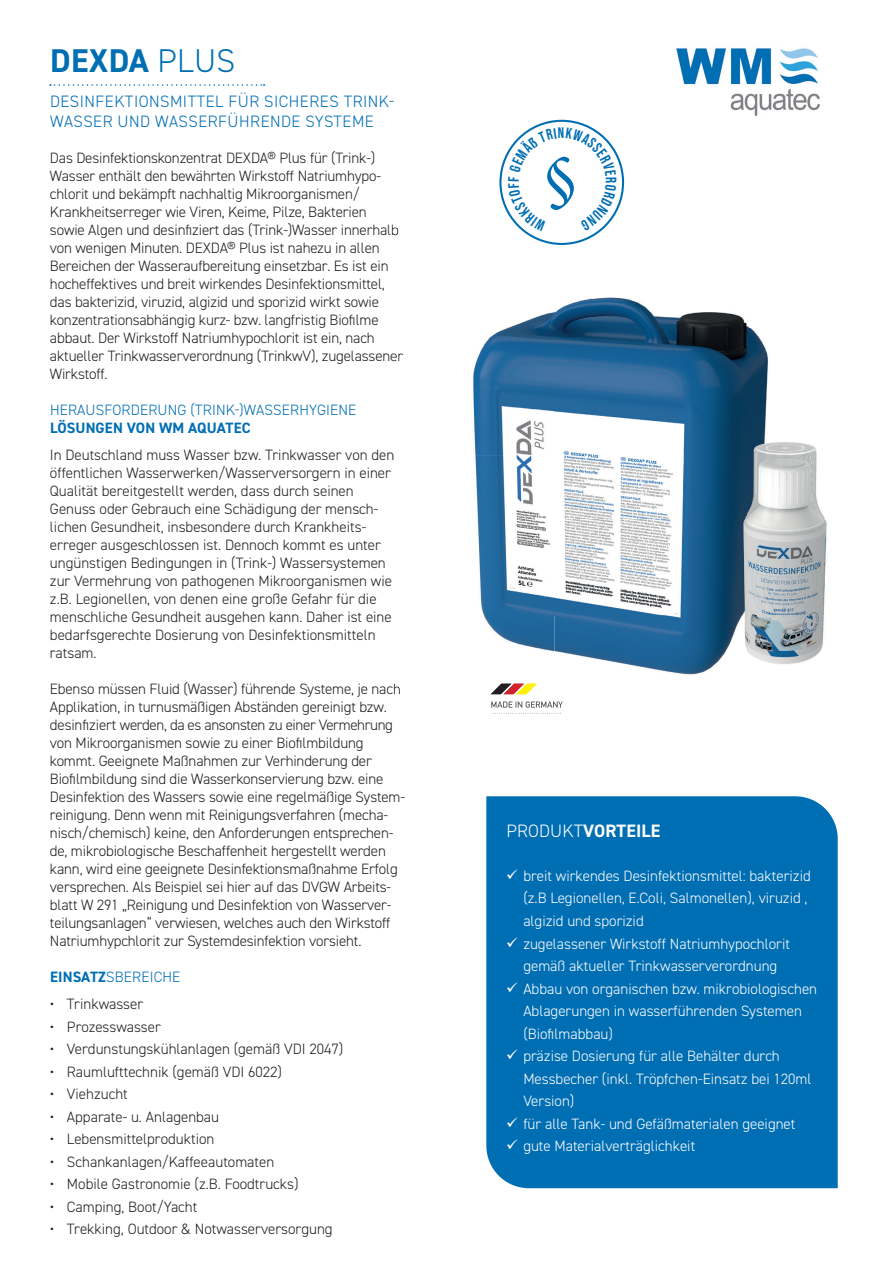
<style>
.page{position:relative;width:893px;height:1263px;background:#fff}
.page>*{position:absolute;margin:0;border:0;box-sizing:border-box;transform-origin:0 0}
.t1{font:71.7px "Minion Pro";color:#006eb3}
.t2{font:700 33px "DIN2014";letter-spacing:.01em;color:#006eb3}
.t3{font:700 18px "DIN2014";letter-spacing:.01em;color:#fff}
.t4{font:300 16.5px/19.8px "DIN2014";letter-spacing:.03em;color:#006eb3}
.t5{font:300 15px/18px "DIN2014";letter-spacing:-.01em;color:#231f20}
.t6{font:300 15px/22.5px "DIN2014";color:#fff}
.t7{font:300 15px "DIN2014";letter-spacing:.01em;color:#006eb3}
.t8{font:700 15px "DIN2014";letter-spacing:.01em;color:#006eb3}
.s1{font-weight:300}
.s2{font-weight:700}
</style>
<div class="page">
<img style="left:676px;top:48px;width:144px;height:68px">
<svg style="left:50px;top:84px;width:215px;height:2px"></svg>
<div style="left:486px;top:796px;width:352px;height:392px;background:#006eb3"></div>
<img style="left:403px;top:200px;width:189px;height:255px">
<img style="left:592px;top:200px;width:160px;height:129px">
<img style="left:393px;top:455px;width:161px;height:240px">
<img style="left:393px;top:227px;width:6px;height:9px">
<img style="left:393px;top:353px;width:10px;height:9px">
<img style="left:393px;top:682px;width:8px;height:13px">
<img style="left:491px;top:684px;width:12px;height:10px">
<img style="left:503px;top:684px;width:13px;height:10px">
<img style="left:516px;top:684px;width:21px;height:10px">
<img style="left:554px;top:329px;width:273px;height:346px">
<svg style="left:491px;top:701px;width:72px;height:13px"></svg>
<svg style="left:500px;top:121px;width:123px;height:123px"></svg>
<svg style="left:508px;top:127px;width:109px;height:105px"></svg>
<h2 class="t2" style="left:50px;top:39px;width:187px">DEXDA <span class="s1">PLUS</span></h2>
<p class="t4" style="left:50px;top:92px;width:346px">DESINFEKTIONSMITTEL FÜR SICHERES TRINK-<br>WASSER UND WASSERFÜHRENDE SYSTEME</p>
<p class="t5" style="left:50px;top:149px;width:355px">Das Desinfektionskonzentrat DEXDA® Plus für (Trink-)<br>Wasser enthält den bewährten Wirkstoff Natriumhypo&shy;chlorit und bekämpft nachhaltig Mikroorganismen/ Krankheitserreger wie Viren, Keime, Pilze, Bakterien sowie Algen und desinfiziert das (Trink-)Wasser innerhalb von wenigen Minuten. DEXDA® Plus ist nahezu in allen Bereichen der Wasseraufbereitung einsetzbar. Es ist ein hocheffektives und breit wirkendes Desinfektionsmittel, das bakterizid, viruzid, algizid und sporizid wirkt sowie konzentrationsabhängig kurz- bzw. langfristig Biofilme abbaut. Der Wirkstoff Natriumhypochlorit ist ein, nach aktueller Trinkwasserverordnung (TrinkwV), zugelassener Wirkstoff.</p>
<p class="t7" style="left:50px;top:401px;width:308px">HERAUSFORDERUNG (TRINK-)WASSERHYGIENE</p>
<p class="t8" style="left:50px;top:418px;width:202px">LÖSUNGEN VON WM AQUATEC</p>
<p class="t5" style="left:50px;top:446px;width:346px">In Deutschland muss Wasser bzw. Trinkwasser von den öffentlichen Wasserwerken/Wasserversorgern in einer Qualität bereitgestellt werden, dass durch seinen Genuss oder Gebrauch eine Schädigung der mensch&shy;lichen Gesundheit, insbesondere durch Krankheits&shy;erreger ausgeschlossen ist. Dennoch kommt es unter ungünstigen Bedingungen in (Trink-) Wassersystemen zur Vermehrung von pathogenen Mikroorganismen wie z.B. Legionellen, von denen eine große Gefahr für die menschliche Gesundheit ausgehen kann. Daher ist eine bedarfsgerechte Dosierung von Desinfektionsmitteln ratsam.</p>
<p class="t5" style="left:50px;top:680px;width:357px">Ebenso müssen Fluid (Wasser) führende Systeme, je nach Applikation, in turnusmäßigen Abständen gereinigt bzw. desinfiziert werden, da es ansonsten zu einer Vermehrung von Mikroorganismen sowie zu einer Biofilmbildung kommt. Geeignete Maßnahmen zur Verhinderung der Biofilmbildung sind die Wasserkonservierung bzw. eine Desinfektion des Wassers sowie eine regelmäßige System&shy;reinigung. Denn wenn mit Reinigungsverfahren (mecha&shy;nisch/chemisch) keine, den Anforderungen entsprechen&shy;de, mikrobiologische Beschaffenheit hergestellt werden kann, wird eine geeignete Desinfektionsmaßnahme Erfolg versprechen. Als Beispiel sei hier auf das DVGW Arbeits&shy;blatt W 291 „Reinigung und Desinfektion von Wasserver&shy;teilungsanlagen“ verwiesen, welches auch den Wirkstoff Natriumhypchlorit zur Systemdesinfektion vorsieht.</p>
<p class="t7" style="left:50px;top:968px;width:132px"><span class="s2">EINSATZ</span>SBEREICHE</p>
<p class="t5" style="left:50px;top:995px;width:95px">• Trinkwasser</p>
<p class="t5" style="left:50px;top:1017px;width:112px">• Prozesswasser</p>
<p class="t5" style="left:50px;top:1040px;width:295px">• Verdunstungskühlanlagen (gemäß VDI 2047)</p>
<p class="t5" style="left:50px;top:1062px;width:234px">• Raumlufttechnik (gemäß VDI 6022)</p>
<p class="t5" style="left:50px;top:1085px;width:79px">• Viehzucht</p>
<p class="t5" style="left:50px;top:1107px;width:171px">• Apparate- u. Anlagenbau</p>
<p class="t5" style="left:50px;top:1130px;width:166px">• Lebensmittelproduktion</p>
<p class="t5" style="left:50px;top:1152px;width:226px">• Schankanlagen/Kaffeeautomaten</p>
<p class="t5" style="left:50px;top:1175px;width:250px">• Mobile Gastronomie (z.B. Foodtrucks)</p>
<p class="t5" style="left:50px;top:1197px;width:149px">• Camping, Boot/Yacht</p>
<p class="t5" style="left:50px;top:1220px;width:284px">• Trekking, Outdoor &amp; Notwasserversorgung</p>
<h1 class="t1" style="left:543px;top:132px;width:36px">§</h1>
<p class="t3" style="left:506px;top:819px;width:155px"><span class="s1">PRODUKT</span>VORTEILE</p>
<p class="t6" style="left:523px;top:865px;width:289px;text-indent:-17px">✓ breit wirkendes Desinfektionsmittel: bakterizid (z.B Legionellen, E.Coli, Salmonellen), viruzid , algizid und sporizid</p>
<p class="t6" style="left:506px;top:932px;width:285px;text-align:center">✓ zugelassener Wirkstoff Natriumhypochlorit gemäß aktueller Trinkwasserverordnung</p>
<p class="t6" style="left:523px;top:977px;width:295px;text-indent:-17px">✓ Abbau von organischen bzw. mikrobiologischen<br>Ablagerungen in wasserführenden Systemen (Biofilmabbau)</p>
<p class="t6" style="left:523px;top:1045px;width:290px;text-indent:-17px">✓ präzise Dosierung für alle Behälter durch<br>Messbecher (inkl. Tröpfchen-Einsatz bei 120ml<br>Version)</p>
<p class="t6" style="left:506px;top:1112px;width:291px">✓ für alle Tank- und Gefäßmaterialen geeignet</p>
<p class="t6" style="left:506px;top:1135px;width:190px">✓ gute Materialverträglichkeit</p>
</div>
